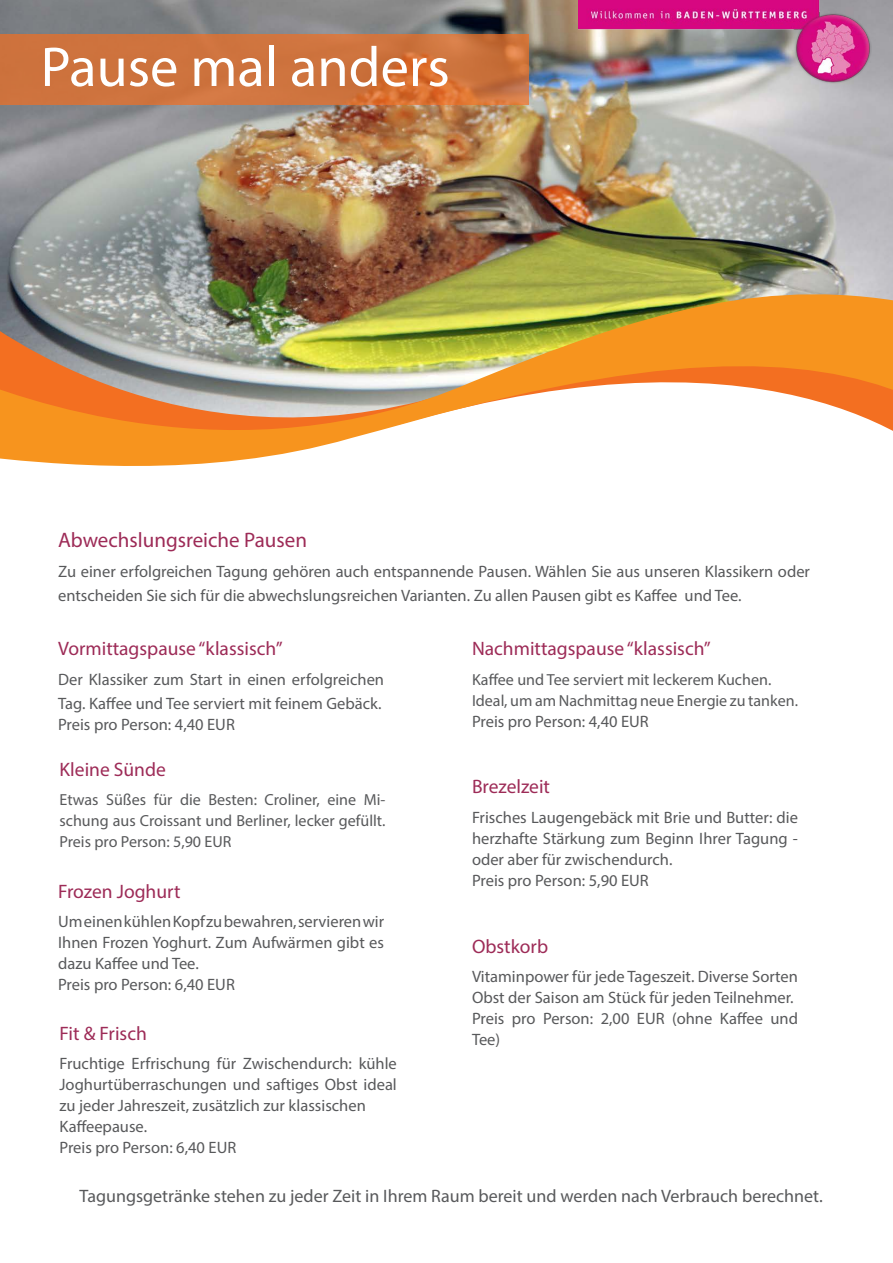
<style>
.page{position:relative;width:893px;height:1263px;background:#fff}
.page>*{position:absolute;margin:0;border:0;box-sizing:border-box;transform-origin:0 0}
.t1{font:56.55px "Myriad Pro";color:#fff}
.t2{font:21px "Myriad Pro";color:#9d2b57}
.t3{font:19.5px "Myriad Pro";color:#9d2b57}
.t4{font:18px "Myriad Pro";color:#58595b}
.t5{font:16.5px/21px "Myriad Pro";color:#58595b}
.t6{font:16.05px/21px "Myriad Pro";color:#58595b}
</style>
<div class="page">
<img style="left:0;top:0;width:893px;height:293px">
<svg style="left:0;top:34px;width:529px;height:71px;background:#cf723c"></svg>
<img style="left:0;top:293px;width:893px;height:173px">
<img style="left:578px;top:0;width:294px;height:83px">
<h1 class="t1" style="left:41px;top:32px;width:411px">Pause mal anders</h1>
<p class="t2" style="left:58px;top:527px;width:250px">Abwechslungsreiche Pausen</p>
<p class="t5" style="left:58px;top:559px;width:753px;line-height:24px">Zu einer erfolgreichen Tagung gehören auch entspannende Pausen. Wählen Sie aus unseren Klassikern oder entscheiden Sie sich für die abwechslungsreichen Varianten. Zu allen Pausen gibt es Kaffee und Tee.</p>
<p class="t3" style="left:58px;top:637px;width:226px">Vormittagspause “klassisch”</p>
<p class="t5" style="left:58px;top:667px;width:328px;line-height:24px">Der Klassiker zum Start in einen erfolgreichen<br>Tag. Kaffee und Tee serviert mit feinem Gebäck.</p>
<p class="t5" style="left:58px;top:713px;width:178px">Preis pro Person: 4,40 EUR</p>
<p class="t3" style="left:60px;top:757px;width:108px">Kleine Sünde</p>
<p class="t6" style="left:60px;top:789px;width:327px;text-align:justify">Etwas Süßes für die Besten: Croliner, eine Mi&shy;schung aus Croissant und Berliner, lecker gefüllt.<br>Preis pro Person: 5,90 EUR</p>
<p class="t3" style="left:58px;top:879px;width:124px">Frozen Joghurt</p>
<p class="t5" style="left:58px;top:911px;width:327px">Um einen kühlen Kopf zu bewahren, servieren wir Ihnen Frozen Yoghurt. Zum Aufwärmen gibt es dazu Kaffee und Tee.<br>Preis pro Person: 6,40 EUR</p>
<p class="t3" style="left:60px;top:1021px;width:89px">Fit &amp; Frisch</p>
<p class="t5" style="left:60px;top:1053px;width:339px">Fruchtige Erfrischung für Zwischendurch: kühle Joghurtüberraschungen und saftiges Obst ideal zu jeder Jahreszeit, zusätzlich zur klassischen Kaffeepause.<br>Preis pro Person: 6,40 EUR</p>
<p class="t3" style="left:472px;top:637px;width:240px">Nachmittagspause “klassisch”</p>
<p class="t6" style="left:472px;top:668px;width:327px">Kaffee und Tee serviert mit leckerem Kuchen.<br>Ideal, um am Nachmittag neue Energie zu tanken.</p>
<p class="t5" style="left:472px;top:710px;width:178px">Preis pro Person: 4,40 EUR</p>
<p class="t3" style="left:472px;top:774px;width:80px">Brezelzeit</p>
<p class="t5" style="left:472px;top:806px;width:328px">Frisches Laugengebäck mit Brie und Butter: die herzhafte Stärkung zum Beginn Ihrer Tagung - oder aber für zwischendurch.<br>Preis pro Person: 5,90 EUR</p>
<p class="t3" style="left:472px;top:934px;width:78px">Obstkorb</p>
<p class="t5" style="left:472px;top:966px;width:328px">Vitaminpower für jede Tageszeit. Diverse Sorten Obst der Saison am Stück für jeden Teilnehmer.<br>Preis pro Person: 2,00 EUR (ohne Kaffee und Tee)</p>
<p class="t4" style="left:80px;top:1184px;width:745px">Tagungsgetränke stehen zu jeder Zeit in Ihrem Raum bereit und werden nach Verbrauch berechnet.</p>
</div>
